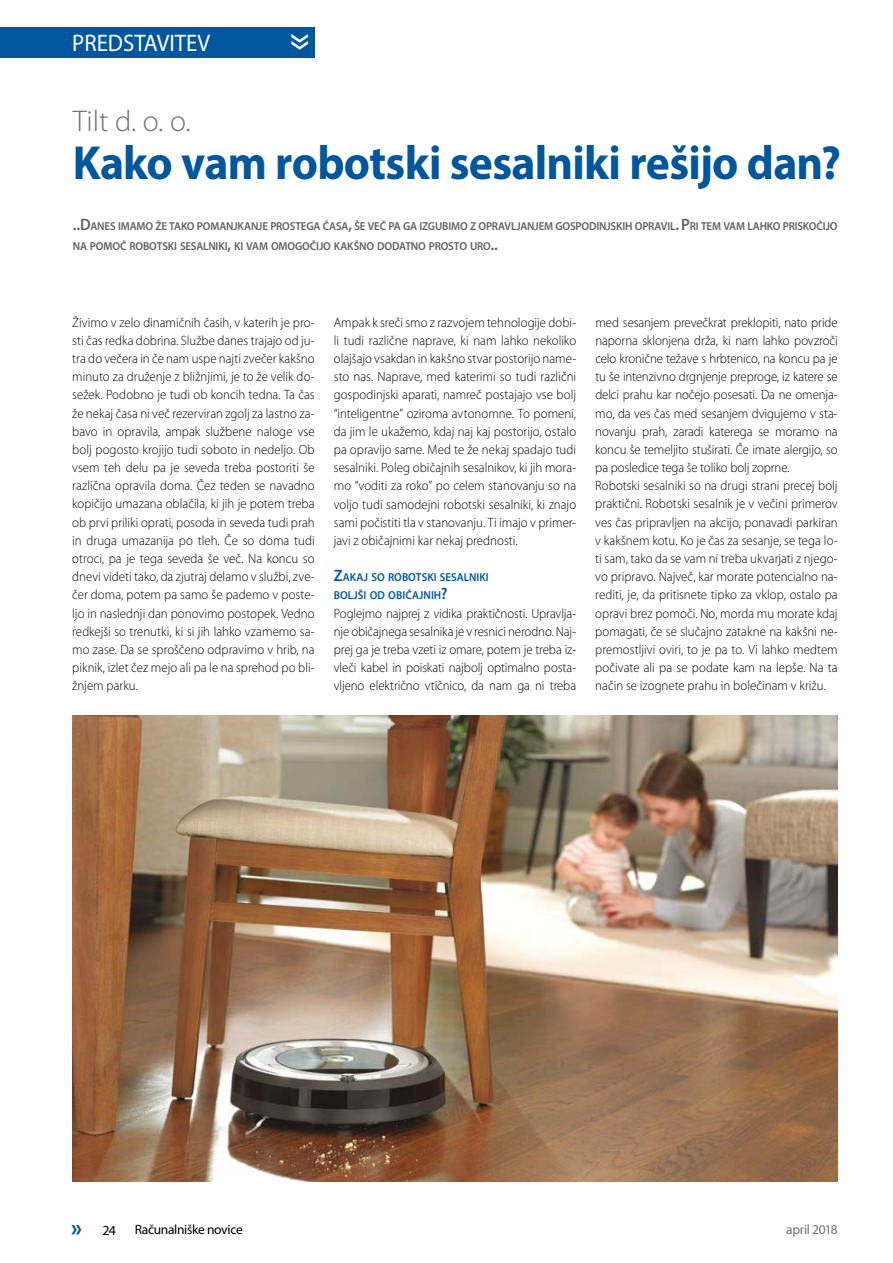
<style>
.page{position:relative;width:893px;height:1263px;background:#fff}
.page>*{position:absolute;margin:0;border:0;box-sizing:border-box;transform-origin:0 0}
.t1{font:700 48px "Myriad Pro";letter-spacing:-.015em;color:#00579d;scale:.95 1}
.t2{font:45px "Myriad Pro";color:#fff;scale:.95 1}
.t3{font:300 30px "Myriad Pro";color:#707172}
.t4{font:700 24.75px "Myriad Pro";color:#00579d;scale:.95 1}
.t5{font:24px "Myriad Pro";color:#fff;scale:.95 1}
.t6{font:13.95px "Myriad Pro";color:#000}
.t7{font:300 13.5px/18.1px "Myriad Pro";letter-spacing:-.005em;color:#000;text-align:justify;scale:.95 1}
.t8{font:13.5px "Myriad Pro";letter-spacing:-.025em;color:#000}
.t9{font:13.5px "Myriad Pro";letter-spacing:-.025em;color:#707172}
.t10{font:600 11.55px/19.8px "Myriad Pro";letter-spacing:-.015em;color:#636060;scale:.95 1}
.t11{font:600 11.55px/18.1px "Myriad Pro";color:#00579d;scale:.95 1}
.s1{font-size:16.5px}
</style>
<div class="page">
<div style="left:0;top:27px;width:315px;height:31px;background:#00579d"></div>
<img style="left:72px;top:716px;width:765px;height:465px">
<h3 class="t5" style="left:72px;top:29px;width:147px">PREDSTAVITEV</h3>
<h2 class="t2" style="left:331px;top:33px;width:20px;rotate:90deg">»</h2>
<h3 class="t3" style="left:73px;top:103px;width:119px">Tilt d. o. o.</h3>
<h1 class="t1" style="left:73px;top:132px;width:810px">Kako vam robotski sesalniki rešijo dan?</h1>
<p class="t10" style="left:73px;top:216px;width:806px"><span class="s1">..D</span>ANES IMAMO ŽE TAKO POMANJKANJE PROSTEGA ČASA<span class="s1">,</span> ŠE VEČ PA GA IZGUBIMO Z OPRAVLJANJEM GOSPODINJSKIH OPRAVIL<span class="s1">. P</span>RI TEM VAM LAHKO PRISKOČIJO<br>NA POMOČ ROBOTSKI SESALNIKI<span class="s1">,</span> KI VAM OMOGOČIJO KAKŠNO DODATNO PROSTO URO<span class="s1">..</span></p>
<p class="t7" style="left:72px;top:313px;width:257px">Živimo v zelo dinamičnih časih, v katerih je pro&shy;sti čas redka dobrina. Službe danes trajajo od ju&shy;tra do večera in če nam uspe najti zvečer kakšno minuto za druženje z bližnjimi, je to že velik do&shy;sežek. Podobno je tudi ob koncih tedna. Ta čas že nekaj časa ni več rezerviran zgolj za lastno za&shy;bavo in opravila, ampak službene naloge vse bolj pogosto krojijo tudi soboto in nedeljo. Ob vsem teh delu pa je seveda treba postoriti še različna opravila doma. Čez teden se navadno kopičijo umazana oblačila, ki jih je potem treba ob prvi priliki oprati, posoda in seveda tudi prah in druga umazanija po tleh. Če so doma tudi otroci, pa je tega seveda še več. Na koncu so dnevi videti tako, da zjutraj delamo v službi, zve&shy;čer doma, potem pa samo še pademo v poste&shy;ljo in naslednji dan ponovimo postopek. Vedno redkejši so trenutki, ki si jih lahko vzamemo sa&shy;mo zase. Da se sproščeno odpravimo v hrib, na piknik, izlet čez mejo ali pa le na sprehod po bli&shy;žnjem parku.</p>
<p class="t7" style="left:334px;top:313px;width:257px">Ampak k sreči smo z razvojem tehnologije dobi&shy;li tudi različne naprave, ki nam lahko nekoliko olajšajo vsakdan in kakšno stvar postorijo name&shy;sto nas. Naprave, med katerimi so tudi različni gospodinjski aparati, namreč postajajo vse bolj “inteligentne” oziroma avtonomne. To pomeni, da jim le ukažemo, kdaj naj kaj postorijo, ostalo pa opravijo same. Med te že nekaj spadajo tudi sesalniki. Poleg običajnih sesalnikov, ki jih mora&shy;mo “voditi za roko” po celem stanovanju so na voljo tudi samodejni robotski sesalniki, ki znajo sami počistiti tla v stanovanju. Ti imajo v primer&shy;javi z običajnimi kar nekaj prednosti.</p>
<p class="t11" style="left:334px;top:568px;width:165px"><span class="s1">Z</span>AKAJ SO ROBOTSKI SESALNIKI<br>BOLJŠI OD OBIČAJNIH<span class="s1">?</span></p>
<p class="t7" style="left:334px;top:604px;width:257px">Poglejmo najprej z vidika praktičnosti. Upravlja&shy;nje običajnega sesalnika je v resnici nerodno. Naj&shy;prej ga je treba vzeti iz omare, potem je treba iz&shy;vleči kabel in poiskati najbolj optimalno posta&shy;vljeno električno vtičnico, da nam ga ni treba</p>
<p class="t7" style="left:595px;top:313px;width:257px;text-align:left">med sesanjem prevečkrat preklopiti, nato pride naporna sklonjena drža, ki nam lahko povzroči celo kronične težave s hrbtenico, na koncu pa je tu še intenzivno drgnjenje preproge, iz katere se delci prahu kar nočejo posesati. Da ne omenja&shy;mo, da ves čas med sesanjem dvigujemo v sta&shy;novanju prah, zaradi katerega se moramo na koncu še temeljito stuširati. Če imate alergijo, so pa posledice tega še toliko bolj zoprne.<br>Robotski sesalniki so na drugi strani precej bolj praktični. Robotski sesalnik je v večini primerov ves čas pripravljen na akcijo, ponavadi parkiran v kakšnem kotu. Ko je čas za sesanje, se tega lo&shy;ti sam, tako da se vam ni treba ukvarjati z njego&shy;vo pripravo. Največ, kar morate potencialno na&shy;rediti, je, da pritisnete tipko za vklop, ostalo pa opravi brez pomoči. No, morda mu morate kdaj pomagati, če se slučajno zatakne na kakšni ne&shy;premostljivi oviri, to je pa to. Vi lahko medtem počivate ali pa se podate kam na lepše. Na ta način se izognete prahu in bolečinam v križu.</p>
<h3 class="t4" style="left:71px;top:1211px;width:13px">»</h3>
<p class="t6" style="left:103px;top:1221px;width:15px">24</p>
<p class="t8" style="left:135px;top:1221px;width:109px">Računalniške novice</p>
<p class="t9" style="left:786px;top:1221px;width:53px">april 2018</p>
</div>
